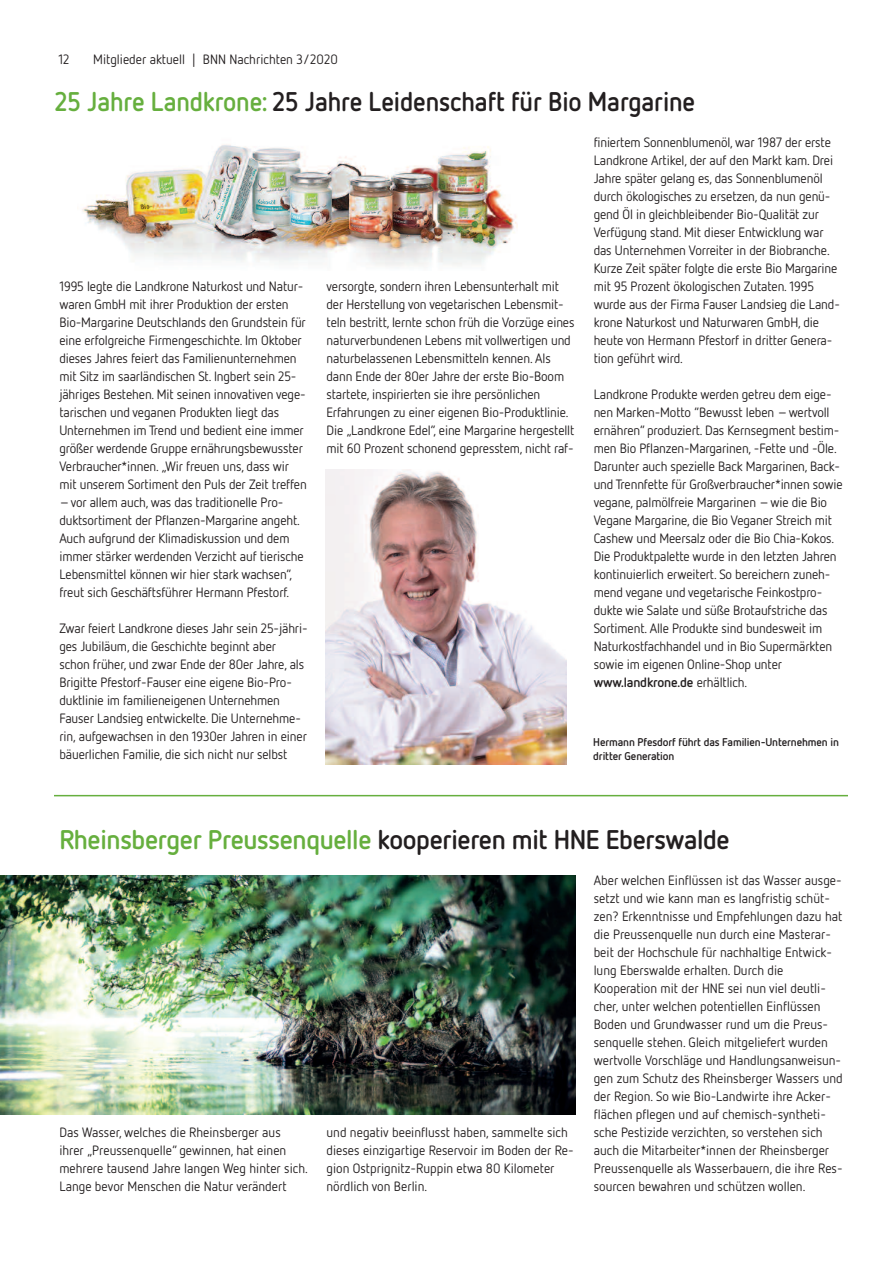
<style>
.page{position:relative;width:893px;height:1263px;background:#fff}
.page>*{position:absolute;margin:0;border:0;box-sizing:border-box;transform-origin:0 0}
.t1{font:700 27px "Netto";letter-spacing:-.015em;color:#231f20}
.t2{font:700 27px "Netto";letter-spacing:-.015em;color:#231f20;scale:.96 1}
.t3{font:13.5px/18px "Netto";letter-spacing:-.01em;color:#231f20}
.t4{font:700 11.25px/13.5px "Netto";letter-spacing:-.01em;color:#231f20}
.s1{color:#66af3e}
.s2{font-weight:700}
</style>
<div class="page">
<hr style="left:54px;top:795px;width:794px;height:1px;background:#66af3e">
<img style="left:82px;top:144px;width:436px;height:122px">
<img style="left:0;top:875px;width:576px;height:239px">
<img style="left:326px;top:469px;width:241px;height:295px">
<p class="t3" style="left:58px;top:52px;width:13px">12</p>
<p class="t3" style="left:93px;top:52px;width:246px">Mitglieder aktuell | BNN Nachrichten 3/2020</p>
<h1 class="t2" style="left:55px;top:92px;width:669px"><span class="s1">25 Jahre Landkrone:</span> 25 Jahre Leidenschaft für Bio Margarine</h1>
<p class="t3" style="left:59px;top:279px;width:249px">1995 legte die Landkrone Naturkost und Natur&shy;waren GmbH mit ihrer Produktion der ersten Bio-Margarine Deutschlands den Grundstein für eine erfolgreiche Firmengeschichte. Im Oktober dieses Jahres feiert das Familienunternehmen mit Sitz im saarländischen St. Ingbert sein 25- jähriges Bestehen. Mit seinen innovativen vege&shy;tarischen und veganen Produkten liegt das Unternehmen im Trend und bedient eine immer größer werdende Gruppe ernährungsbewusster Verbraucher*innen. „Wir freuen uns, dass wir mit unserem Sortiment den Puls der Zeit treffen –vor allem auch, was das traditionelle Pro&shy;duktsortiment der Pflanzen-Margarine angeht.<br>Auch aufgrund der Klimadiskussion und dem immer stärker werdenden Verzicht auf tierische Lebensmittel können wir hier stark wachsen”, freut sich Geschäftsführer Hermann Pfestorf.</p>
<p class="t3" style="left:59px;top:621px;width:250px">Zwar feiert Landkrone dieses Jahr sein 25-jähri&shy;ges Jubiläum, die Geschichte beginnt aber schon früher, und zwar Ende der 80er Jahre, als Brigitte Pfestorf-Fauser eine eigene Bio-Pro&shy;duktlinie im familieneigenen Unternehmen Fauser Landsieg entwickelte. Die Unternehme&shy;rin, aufgewachsen in den 1930er Jahren in einer bäuerlichen Familie, die sich nicht nur selbst</p>
<p class="t3" style="left:327px;top:279px;width:249px">versorgte, sondern ihren Lebensunterhalt mit der Herstellung von vegetarischen Lebensmit&shy;teln bestritt, lernte schon früh die Vorzüge eines naturverbundenen Lebens mit vollwertigen und naturbelassenen Lebensmitteln kennen. Als dann Ende der 80er Jahre der erste Bio-Boom startete, inspirierten sie ihre persönlichen Erfahrungen zu einer eigenen Bio-Produktlinie.<br>Die „Landkrone Edel“, eine Margarine hergestellt mit 60 Prozent schonend gepresstem, nicht raf-</p>
<p class="t3" style="left:594px;top:135px;width:248px">finiertem Sonnenblumenöl, war 1987 der erste Landkrone Artikel, der auf den Markt kam. Drei Jahre später gelang es, das Sonnenblumenöl durch ökologisches zu ersetzen, da nun genü&shy;gend Öl in gleichbleibender Bio-Qualität zur Verfügung stand. Mit dieser Entwicklung war das Unternehmen Vorreiter in der Biobranche.<br>Kurze Zeit später folgte die erste Bio Margarine mit 95 Prozent ökologischen Zutaten. 1995 wurde aus der Firma Fauser Landsieg die Land&shy;krone Naturkost und Naturwaren GmbH, die heute von Hermann Pfestorf in dritter Genera&shy;tion geführt wird.</p>
<p class="t3" style="left:594px;top:387px;width:251px">Landkrone Produkte werden getreu dem eige&shy;nen Marken-Motto “Bewusst leben –wertvoll ernähren” produziert. Das Kernsegment bestim&shy;men Bio Pflanzen-Margarinen, -Fette und -Öle.<br>Darunter auch spezielle Back Margarinen, Back&shy;und Trennfette für Großverbraucher*innen sowie vegane, palmölfreie Margarinen –wie die Bio Vegane Margarine, die Bio Veganer Streich mit Cashew und Meersalz oder die Bio Chia-Kokos.<br>Die Produktpalette wurde in den letzten Jahren kontinuierlich erweitert. So bereichern zuneh&shy;mend vegane und vegetarische Feinkostpro&shy;dukte wie Salate und süße Brotaufstriche das Sortiment. Alle Produkte sind bundesweit im Naturkostfachhandel und in Bio Supermärkten sowie im eigenen Online-Shop unter <span class="s2">www.landkrone.de</span> erhältlich.</p>
<p class="t4" style="left:593px;top:737px;width:247px">Hermann Pfesdorf führt das Familien-Unternehmen in dritter Generation</p>
<h1 class="t1" style="left:59px;top:830px;width:672px"><span class="s1">Rheinsberger Preussenquelle</span> kooperieren mit HNE Eberswalde</h1>
<p class="t3" style="left:59px;top:1125px;width:250px">Das Wasser, welches die Rheinsberger aus ihrer „Preussenquelle“ gewinnen, hat einen mehrere tausend Jahre langen Weg hinter sich.<br>Lange bevor Menschen die Natur verändert</p>
<p class="t3" style="left:327px;top:1125px;width:249px">und negativ beeinflusst haben, sammelte sich dieses einzigartige Reservoir im Boden der Re&shy;gion Ostprignitz-Ruppin etwa 80 Kilometer nördlich von Berlin.</p>
<p class="t3" style="left:594px;top:873px;width:251px">Aber welchen Einflüssen ist das Wasser ausge&shy;setzt und wie kann man es langfristig schüt&shy;zen? Erkenntnisse und Empfehlungen dazu hat die Preussenquelle nun durch eine Masterar&shy;beit der Hochschule für nachhaltige Entwick&shy;lung Eberswalde erhalten. Durch die Kooperation mit der HNE sei nun viel deutli&shy;cher, unter welchen potentiellen Einflüssen Boden und Grundwasser rund um die Preus&shy;senquelle stehen. Gleich mitgeliefert wurden wertvolle Vorschläge und Handlungsanweisun&shy;gen zum Schutz des Rheinsberger Wassers und der Region. So wie Bio-Landwirte ihre Acker&shy;flächen pflegen und auf chemisch-syntheti&shy;sche Pestizide verzichten, so verstehen sich auch die Mitarbeiter*innen der Rheinsberger Preussenquelle als Wasserbauern, die ihre Res&shy;sourcen bewahren und schützen wollen.</p>
</div>
